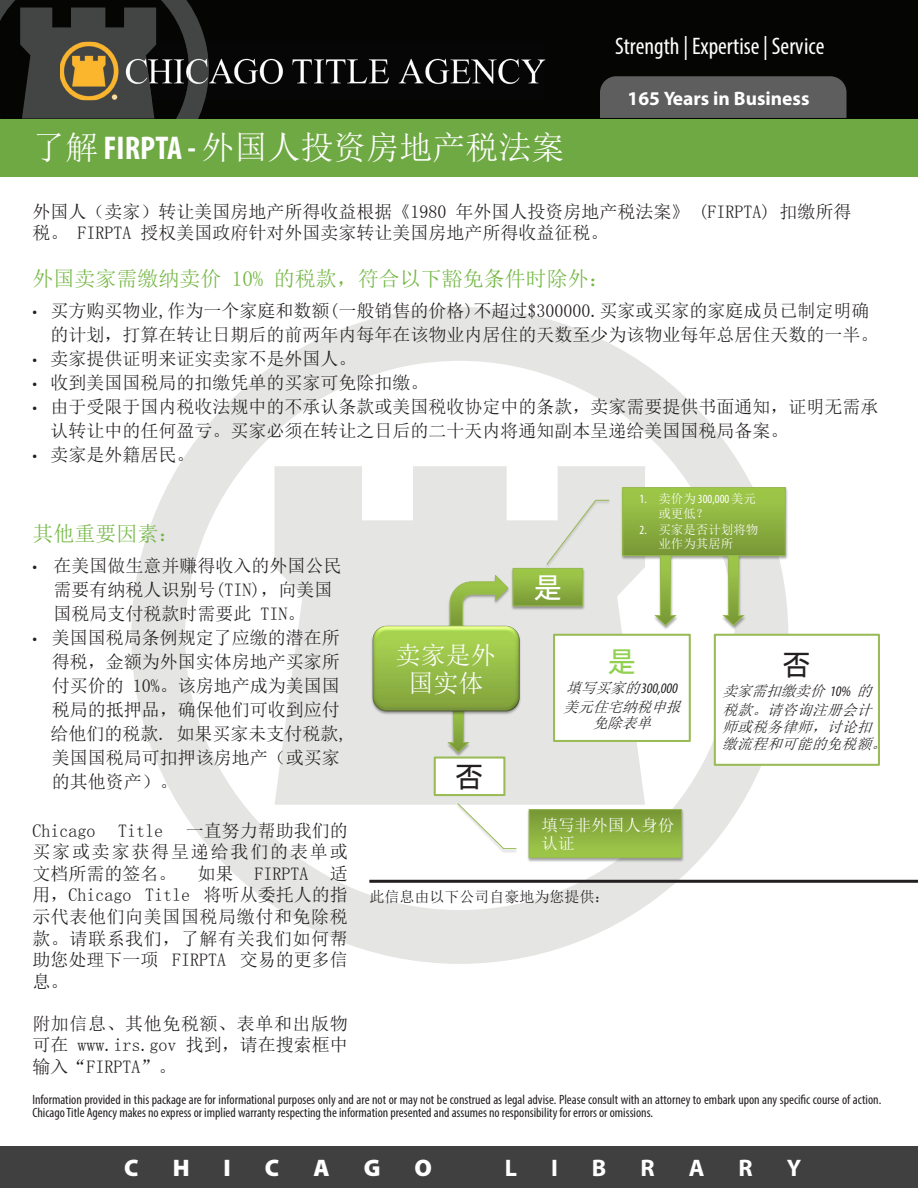
<style>
.page{position:relative;width:918px;height:1188px;background:#fff}
.page>*{position:absolute;margin:0;border:0;box-sizing:border-box;transform-origin:0 0}
.t1{font:33px "Sim Sun";color:#fff}
.t2{font:29.1px "MS P Gothic";color:#231f20}
.t3{font:29.1px "MS P Gothic";color:#fff}
.t4{font:29.1px "MS P Gothic";color:#92d050}
.t5{font:25.05px/28.3px "Sim Sun";color:#fff;text-align:center}
.t6{font:condensed 24px "Myriad Pro";color:#fff}
.t7{font:24px "Myriad";color:#fff}
.t8{font:900 24px "Myriad Pro";color:#fff}
.t9{font:700 24px "Myriad Pro";color:#fff}
.t10{font:21px "Sim Sun";color:#73b743}
.t11{font:700 19.5px "Myriad Pro";color:#fff}
.t12{font:18px/21.6px "Sim Sun";color:#231f20}
.t13{font:16.65px/18.8px "Sim Sun";color:#fff}
.t14{font:15px "Sim Sun";color:#231f20}
.t15{font:italic 14.55px/17.5px "Sim Sun";color:#231f20}
.t16{font:condensed 13.5px/13.5px "Myriad Pro";color:#231f20}
.t17{font:condensed 12.45px/15px "Myriad Pro";letter-spacing:.005em;color:#fff}
.t18{font:12.45px/14.1px "Sim Sun";color:#fff;text-align:center}
.s1{font-family:"Myriad Pro";font-weight:700;font-stretch:condensed}
.s2{font-family:"Myriad Pro";font-stretch:condensed}
.s3{font-family:"Sim Sun";font-stretch:normal}
</style>
<div class="page">
<div style="left:0;top:118px;width:918px;height:59px;background:#6fa943"></div>
<svg style="left:131px;top:307px;width:657px;height:657px"></svg>
<img style="left:444px;top:719px;width:29px;height:37px">
<svg style="left:447px;top:719px;width:23px;height:35px"></svg>
<img style="left:446px;top:574px;width:66px;height:51px">
<svg style="left:449px;top:574px;width:60px;height:51px;background:#c3d1a7"></svg>
<img style="left:543px;top:486px;width:245px;height:84px">
<div style="left:623px;top:488px;width:162px;height:68px;background:linear-gradient(to bottom,#a1cc4b,#799837)"></div>
<div style="left:622px;top:487px;width:164px;height:69px;border:1px solid #98b954"></div>
<svg style="left:546px;top:500px;width:64px;height:65px;background:#e3e4e1"></svg>
<img style="left:369px;top:625px;width:154px;height:94px">
<img style="left:509px;top:567px;width:3px;height:45px">
<img style="left:512px;top:557px;width:78px;height:71px">
<svg style="left:515px;top:570px;width:66px;height:34px;background:#8db240"></svg>
<div style="left:513px;top:568px;width:70px;height:38px;border:1px solid #98b954"></div>
<div style="left:554px;top:635px;width:136px;height:106px;background:#fff"></div>
<div style="left:553px;top:634px;width:138px;height:108px;border:2px solid #9bbb59"></div>
<img style="left:651px;top:554px;width:29px;height:78px">
<svg style="left:654px;top:555px;width:23px;height:72px"></svg>
<div style="left:715px;top:635px;width:164px;height:130px;background:#fff"></div>
<div style="left:714px;top:634px;width:166px;height:132px;border:2px solid #9bbb59"></div>
<div style="left:435px;top:758px;width:69px;height:37px;background:#fff"></div>
<div style="left:434px;top:756px;width:71px;height:40px;border:2px solid #9bbb59"></div>
<img style="left:454px;top:802px;width:232px;height:61px">
<div style="left:529px;top:810px;width:153px;height:48px;background:linear-gradient(to bottom,#789736,#a1cb4b)"></div>
<div style="left:529px;top:809px;width:153px;height:49px;border:1px solid #98b954"></div>
<svg style="left:457px;top:803px;width:60px;height:46px"></svg>
<img style="left:719px;top:554px;width:29px;height:78px">
<svg style="left:723px;top:555px;width:22px;height:72px;background:#b8ca92"></svg>
<hr style="left:369px;top:880px;width:549px;height:3px;background:#231f20">
<div style="left:0;top:1146px;width:918px;height:42px;background:#404041"></div>
<div style="left:0;top:0;width:918px;height:118px;background:#050604"></div>
<svg style="left:0;top:0;width:321px;height:119px"></svg>
<img style="left:156px;top:42px;width:389px;height:58px">
<img style="left:60px;top:42px;width:96px;height:58px">
<img style="left:184px;top:42px;width:25px;height:58px">
<div style="left:600px;top:76px;width:246px;height:42px;background:#5e5e5e"></div>
<p class="t1" style="left:32px;top:131px;width:533px">了解 <span class="s1">FIRPTA -</span> 外国人投资房地产税法案</p>
<p class="t7" style="left:577px;top:34px;width:285px">Strength | Exp tise | Service</p>
<p class="t11" style="left:634px;top:85px;width:173px">165 Years &amp; beyond</p>
<h3 class="t6" style="left:615px;top:32px;width:211px">Strength | Expertise | Service</h3>
<p class="t11" style="left:628px;top:85px;width:183px">165 Years in Business</p>
<p class="t12" style="left:32px;top:200px;width:820px">外国人（卖家）转让美国房地产所得收益根据《1980 年外国人投资房地产税法案》 (FIRPTA) 扣缴所得税。 FIRPTA 授权美国政府针对外国卖家转让美国房地产所得收益征税。</p>
<p class="t10" style="left:32px;top:268px;width:579px">外国卖家需缴纳卖价 10% 的税款，符合以下豁免条件时除外：</p>
<p class="t12" style="left:50px;top:298px;width:829px;line-height:24px;text-indent:-18px"><span class="s2">•</span> 买方购买物业,作为一个家庭和数额(一般销售的价格)不超过$300000.买家或买家的家庭成员已制定明确的计划，打算在转让日期后的前两年内每年在该物业内居住的天数至少为该物业每年总居住天数的一半。</p>
<p class="t12" style="left:32px;top:348px;width:326px"><span class="s2">•</span> 卖家提供证明来证实卖家不是外国人。</p>
<p class="t12" style="left:32px;top:372px;width:398px"><span class="s2">•</span> 收到美国国税局的扣缴凭单的买家可免除扣缴。</p>
<p class="t12" style="left:50px;top:394px;width:829px;line-height:24px;text-indent:-18px"><span class="s2">•</span> 由于受限于国内税收法规中的不承认条款或美国税收协定中的条款，卖家需要提供书面通知，证明无需承认转让中的任何盈亏。买家必须在转让之日后的二十天内将通知副本呈递给美国国税局备案。</p>
<p class="t12" style="left:32px;top:444px;width:164px"><span class="s2">•</span> 卖家是外籍居民。</p>
<p class="t10" style="left:32px;top:523px;width:148px">其他重要因素：</p>
<p class="t12" style="left:53px;top:554px;width:289px;line-height:24px;text-indent:-21px"><span class="s2">•</span> 在美国做生意并赚得收入的外国公民需要有纳税人识别号(TIN)，向美国国税局支付税款时需要此 TIN。</p>
<p class="t12" style="left:50px;top:626px;width:299px;line-height:24px;text-indent:-18px"><span class="s2">•</span> 美国国税局条例规定了应缴的潜在所得税，金额为外国实体房地产买家所付买价的 10%。该房地产成为美国国税局的抵押品，确保他们可收到应付给他们的税款. 如果买家未支付税款,</p>
<p class="t12" style="left:52px;top:746px;width:290px;line-height:24px">美国国税局可扣押该房地产（或买家的其他资产）。</p>
<p class="t12" style="left:32px;top:819px;width:64px">Chicago</p>
<p class="t12" style="left:118px;top:819px;width:46px">Title</p>
<p class="t12" style="left:32px;top:819px;width:317px;text-align:justify;text-indent:153px">一直努力帮助我们的买家或卖家获得呈递给我们的表单或文档所需的签名。 如果 FIRPTA 适用，Chicago Title 将听从委托人的指示代表他们向美国国税局缴付和免除税款。请联系我们，了解有关我们如何帮助您处理下一项 FIRPTA 交易的更多信息。</p>
<p class="t12" style="left:32px;top:1012px;width:317px;text-align:justify">附加信息、其他免税额、表单和出版物可在 www.irs.gov 找到，请在搜索框中输入“FIRPTA”。</p>
<p class="t5" style="left:396px;top:641px;width:101px">卖家是外国实体</p>
<p class="t2" style="left:455px;top:762px;width:31px">否</p>
<p class="t3" style="left:533px;top:573px;width:31px">是</p>
<p class="t17" style="left:658px;top:492px;width:99px;text-indent:-19px">1. <span class="s3">卖价为</span>300,000 <span class="s3">美元或更低？</span></p>
<p class="t18" style="left:640px;top:523px;width:120px"><span class="s2">2.</span> 买家是否计划将物业作为其居所</p>
<p class="t4" style="left:607px;top:647px;width:31px">是</p>
<p class="t15" style="left:563px;top:679px;width:123px;line-height:18.5px">填写买家的<span class="s2">300,000</span>美元住宅纳税申报</p>
<p class="t15" style="left:593px;top:714px;width:65px">免除表单</p>
<p class="t13" style="left:541px;top:815px;width:134px">填写非外国人身份认证</p>
<p class="t2" style="left:782px;top:650px;width:31px">否</p>
<p class="t15" style="left:722px;top:682px;width:170px">卖家需扣缴卖价 <span class="s2">1 0 %</span> 的税款。请咨询注册会计师或税务律师，讨论扣缴流程和可能的免税额。</p>
<p class="t14" style="left:369px;top:889px;width:241px">此信息由以下公司自豪地为您提供：</p>
<p class="t16" style="left:32px;top:1092px;width:850px">Information provided in this package are for informational purposes only and are not or may not be construed as legal advise. Please consult with an attorney to embark upon any specific course of action.<br>Chicago Title Agency makes no express or implied warranty respecting the information presented and assumes no responsibility for errors or omissions.</p>
<p class="t8" style="left:124px;top:1154px;width:16px">C</p>
<p class="t8" style="left:173px;top:1154px;width:18px">H</p>
<p class="t8" style="left:224px;top:1154px;width:9px">I</p>
<p class="t8" style="left:265px;top:1154px;width:16px">C</p>
<p class="t8" style="left:313px;top:1154px;width:18px">A</p>
<p class="t8" style="left:364px;top:1154px;width:18px">G</p>
<p class="t8" style="left:414px;top:1154px;width:19px">O</p>
<p class="t9" style="left:505px;top:1152px;width:14px">L</p>
<p class="t9" style="left:551px;top:1152px;width:8px">I</p>
<p class="t9" style="left:592px;top:1152px;width:16px">B</p>
<p class="t9" style="left:641px;top:1152px;width:16px">R</p>
<p class="t9" style="left:689px;top:1152px;width:17px">A</p>
<p class="t9" style="left:739px;top:1152px;width:16px">R</p>
<p class="t9" style="left:787px;top:1152px;width:16px">Y</p>
</div>
